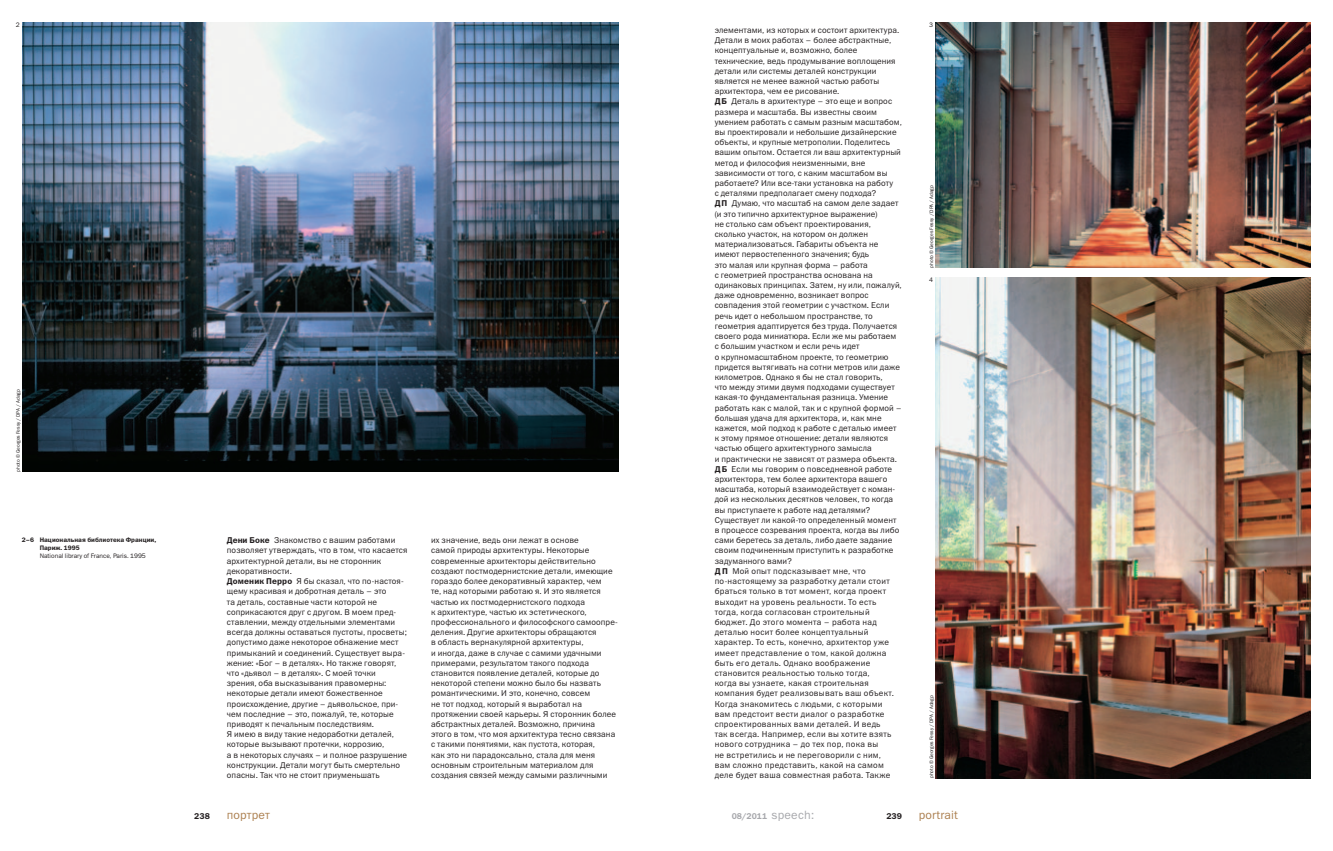
<style>
.page{position:relative;width:1333px;height:851px;background:#fff}
.page>*{position:absolute;margin:0;border:0;box-sizing:border-box;transform-origin:0 0}
.t1{font:12px "Franklin Gothic Book ITC";letter-spacing:.01em;color:#ac8050}
.t2{font:8.5px/10.2px "Franklin Gothic Book ITC";letter-spacing:.01em;color:#231f20}
.t3{font:8.5px "Franklin Gothic Demi ITC";color:#a8a9ad}
.t4{font:8.5px "Franklin Gothic Demi ITC";color:#231f20}
.t5{font:6.5px/7.8px "Franklin Gothic Demi ITC";color:#231f20}
.t6{font:6.5px "Franklin Gothic Book ITC";color:#231f20}
.t7{font:5px "Franklin Gothic Book ITC";color:#231f20}
.s1{font-family:"Franklin Gothic Demi ITC"}
.s2{font-family:"Franklin Gothic Book ITC";font-size:12px}
</style>
<div class="page">
<img style="left:935px;top:278px;width:375px;height:500px">
<img style="left:935px;top:23px;width:375px;height:244px">
<img style="left:23px;top:23px;width:595px;height:449px">
<p class="t6" style="left:16px;top:21px;width:5px">2</p>
<p class="t6" style="left:929px;top:21px;width:5px">3</p>
<p class="t2" style="left:714px;top:25px;width:189px">элементами, из которых и состоит архитектура.<br>Детали в моих работах – более абстрактные, концептуальные и, возможно, более технические, ведь продумывание воплощения детали или системы деталей конструкции является не менее важной частью работы архитектора, чем ее рисование.<br><span class="s1">ДБ</span> Деталь в архитектуре – это еще и вопрос размера и масштаба. Вы известны своим умением работать с самым разным масштабом, вы проектировали и небольшие дизайнерские объекты, и крупные метрополии. Поделитесь вашим опытом. Остается ли ваш архитектурный метод и философия неизменными, вне зависимости от того, с каким масштабом вы работаете? Или все-таки установка на работу<br>с деталями предполагает смену подхода?<br><span class="s1">ДП</span> Думаю, что масштаб на самом деле задает (и это типично архитектурное выражение)<br>не столько сам объект проектирования, сколько участок, на котором он должен материализоваться. Габариты объекта не имеют первостепенного значения; будь<br>это малая или крупная форма – работа<br>с геометрией пространства основана на одинаковых принципах. Затем, ну или, пожалуй, даже одновременно, возникает вопрос совпадения этой геометрии с участком. Если речь идет о небольшом пространстве, то геометрия адаптируется без труда. Получается своего рода миниатюра. Если же мы работаем с большим участком и если речь идет<br>о крупномасштабном проекте, то геометрию придется вытягивать на сотни метров или даже километров. Однако я бы не стал говорить,<br>что между этими двумя подходами существует какая-то фундаментальная разница. Умение работать как с малой, так и с крупной формой – большая удача для архитектора, и, как мне кажется, мой подход к работе с деталью имеет к этому прямое отношение: детали являются частью общего архитектурного замысла<br>и практически не зависят от размера объекта.<br><span class="s1">ДБ</span> Если мы говорим о повседневной работе архитектора, тем более архитектора вашего масштаба, который взаимодействует с коман&shy;дой из нескольких десятков человек, то когда вы приступаете к работе над деталями?<br>Существует ли какой-то определенный момент в процессе созревания проекта, когда вы либо сами беретесь за деталь, либо даете задание своим подчиненным приступить к разработке задуманного вами?<br><span class="s1">ДП</span> Мой опыт подсказывает мне, что по-настоящему за разработку детали стоит браться только в тот момент, когда проект выходит на уровень реальности. То есть тогда, когда согласован строительный бюджет. До этого момента – работа над деталью носит более концептуальный характер. То есть, конечно, архитектор уже имеет представление о том, какой должна быть его деталь. Однако воображение становится реальностью только тогда,<br>когда вы узнаете, какая строительная компания будет реализовывать ваш объект.<br>Когда знакомитесь с людьми, с которыми<br>вам предстоит вести диалог о разработке спроектированных вами деталей. И ведь<br>так всегда. Например, если вы хотите взять нового сотрудника – до тех пор, пока вы<br>не встретились и не переговорили с ним,<br>вам сложно представить, какой на самом деле будет ваша совместная работа. Также</p>
<p class="t7" style="left:928px;top:267px;width:84px;rotate:-90deg">photo © Georges Fessy / DPA / Adagp</p>
<p class="t6" style="left:929px;top:276px;width:5px">4</p>
<p class="t7" style="left:15px;top:472px;width:84px;rotate:-90deg">photo © Georges Fessy / DPA / Adagp</p>
<p class="t2" style="left:227px;top:535px;width:182px"><span class="s1">Дени Боке</span> Знакомство с вашим работами позволяет утверждать, что в том, что касается архитектурной детали, вы не сторонник декоративности.<br><span class="s1">Доменик Перро</span> Я бы сказал, что по-настоя&shy;щему красивая и добротная деталь – это<br>та деталь, составные части которой не соприкасаются друг с другом. В моем пред&shy;ставлении, между отдельными элементами всегда должны оставаться пустоты, просветы; допустимо даже некоторое обнажение мест примыканий и соединений. Существует выра&shy;жение: «Бог – в деталях». Но также говорят, что «дьявол – в деталях». С моей точки зрения, оба высказывания правомерны: некоторые детали имеют божественное происхождение, другие – дьявольское, при&shy;чем последние – это, пожалуй, те, которые приводят к печальным последствиям.<br>Я имею в виду такие недоработки деталей, которые вызывают протечки, коррозию,<br>а в некоторых случаях – и полное разрушение конструкции. Детали могут быть смертельно опасны. Так что не стоит приуменьшать</p>
<p class="t2" style="left:431px;top:535px;width:187px">их значение, ведь они лежат в основе<br>самой природы архитектуры. Некоторые современные архитекторы действительно создают постмодернистские детали, имеющие гораздо более декоративный характер, чем<br>те, над которыми работаю я. И это является частью их постмодернистского подхода<br>к архитектуре, частью их эстетического, профессионального и философского самоопре&shy;деления. Другие архитекторы обращаются<br>в область вернакулярной архитектуры,<br>и иногда, даже в случае с самими удачными примерами, результатом такого подхода становится появление деталей, которые до некоторой степени можно было бы назвать романтическими. И это, конечно, совсем<br>не тот подход, который я выработал на протяжении своей карьеры. Я сторонник более абстрактных деталей. Возможно, причина этого в том, что моя архитектура тесно связана с такими понятиями, как пустота, которая,<br>как это ни парадоксально, стала для меня основным строительным материалом для создания связей между самыми различными</p>
<p class="t5" style="left:40px;top:536px;width:118px;text-indent:-18px">2–6 Национальная библиотека Франции,<br>Париж. 1995</p>
<p class="t6" style="left:40px;top:551px;width:108px">National library of France, Paris. 1995</p>
<p class="t7" style="left:928px;top:778px;width:84px;rotate:-90deg">photo © Georges Fessy / DPA / Adagp</p>
<p class="t4" style="left:194px;top:810px;width:17px">238</p>
<h1 class="t1" style="left:227px;top:806px;width:44px">портрет</h1>
<p class="t4" style="left:886px;top:810px;width:17px">239</p>
<h1 class="t1" style="left:918px;top:806px;width:41px">portrait</h1>
<p class="t3" style="left:731px;top:810px;width:84px">08/2011 <span class="s2">speech:</span></p>
</div>
